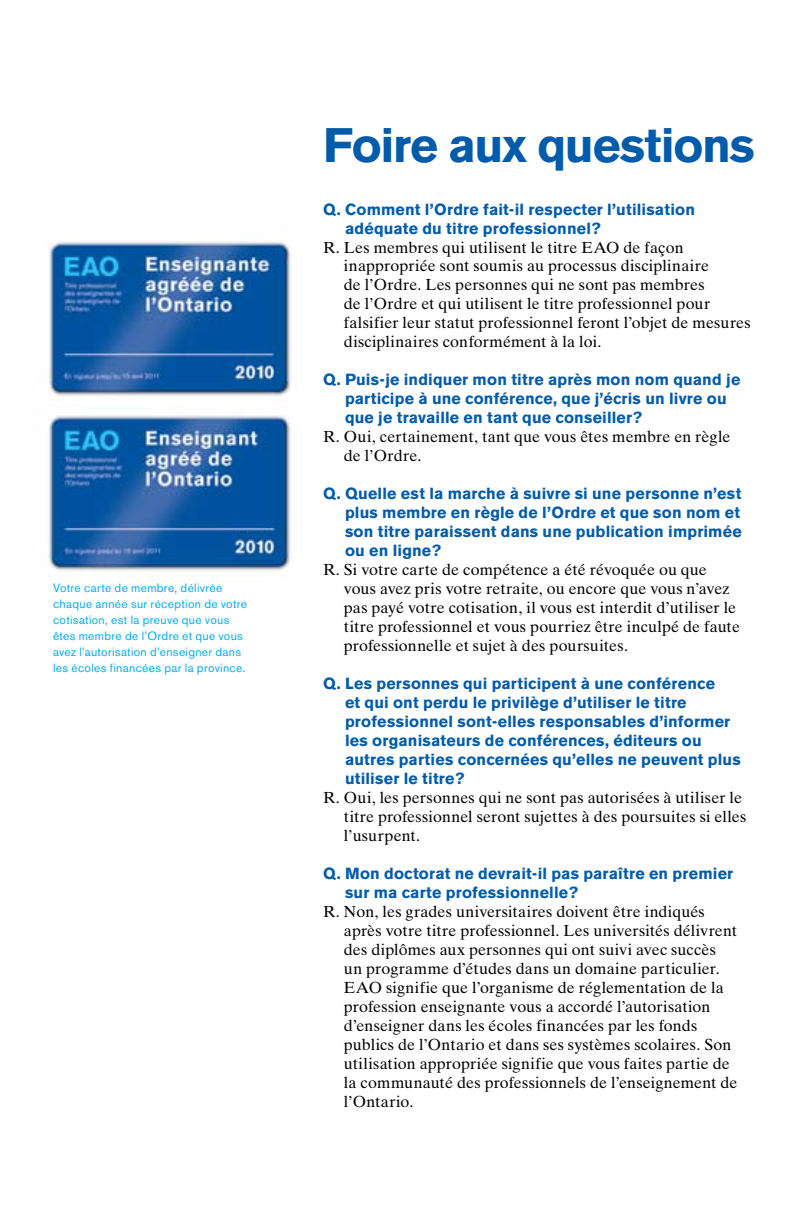
<style>
.page{position:relative;width:792px;height:1224px;background:#fff}
.page>*{position:absolute;margin:0;border:0;box-sizing:border-box;transform-origin:0 0}
.t1{font:700 48px "Akzidenz Grotesk BE";letter-spacing:-.025em;color:#005bab}
.t2{font:16px/19px "Times Ten";letter-spacing:.01em;color:#000}
.t3{font:700 16px/19px "Akzidenz Grotesk BE";letter-spacing:.01em;color:#005bab}
.t4{font:12px/16px "Akzidenz Grotesk BE";letter-spacing:.025em;color:#00aeef}
</style>
<div class="page">
<img style="left:46px;top:241px;width:245px;height:155px">
<img style="left:48px;top:415px;width:243px;height:156px">
<p class="t4" style="left:53px;top:580px;width:196px">Votre carte de membre, délivrée chaque année sur réception de votre cotisation, est la preuve que vous êtes membre de l’Ordre et que vous avez l’autorisation d’enseigner dans les écoles financées par la province.</p>
<h1 class="t1" style="left:323px;top:118px;width:434px">Foire aux questions</h1>
<p class="t3" style="left:345px;top:200px;width:352px;text-indent:-22px">Q. Comment l’Ordre fait-il respecter l’utilisation adéquate du titre professionnel?</p>
<p class="t2" style="left:344px;top:237px;width:408px;text-indent:-21px">R. Les membres qui utilisent le titre EAO de façon inappropriée sont soumis au processus disciplinaire<br>de l’Ordre. Les personnes qui ne sont pas membres<br>de l’Ordre et qui utilisent le titre professionnel pour falsifier leur statut professionnel feront l’objet de mesures disciplinaires conformément à la loi.</p>
<p class="t3" style="left:345px;top:371px;width:397px;text-indent:-22px">Q. Puis-je indiquer mon titre après mon nom quand je participe à une conférence, que j’écris un livre ou que je travaille en tant que conseiller?</p>
<p class="t2" style="left:344px;top:427px;width:388px;text-indent:-21px">R. Oui, certainement, tant que vous êtes membre en règle de l’Ordre.</p>
<p class="t3" style="left:345px;top:485px;width:398px;text-align:justify;text-indent:-22px">Q. Quelle est la marche à suivre si une personne n’est plus membre en règle de l’Ordre et que son nom et son titre paraissent dans une publication imprimée ou en ligne?</p>
<p class="t2" style="left:344px;top:560px;width:398px;text-indent:-21px">R. Si votre carte de compétence a été révoquée ou que vous avez pris votre retraite, ou encore que vous n’avez pas payé votre cotisation, il vous est interdit d’utiliser le titre professionnel et vous pourriez être inculpé de faute professionnelle et sujet à des poursuites.</p>
<p class="t3" style="left:345px;top:674px;width:397px;text-indent:-22px">Q. Les personnes qui participent à une conférence<br>et qui ont perdu le privilège d’utiliser le titre professionnel sont-elles responsables d’informer les organisateurs de conférences, éditeurs ou autres parties concernées qu’elles ne peuvent plus utiliser le titre?</p>
<p class="t2" style="left:344px;top:788px;width:404px;text-indent:-21px">R. Oui, les personnes qui ne sont pas autorisées à utiliser le titre professionnel seront sujettes à des poursuites si elles l’usurpent.</p>
<p class="t3" style="left:345px;top:864px;width:390px;text-indent:-22px">Q. Mon doctorat ne devrait-il pas paraître en premier sur ma carte professionnelle?</p>
<p class="t2" style="left:344px;top:902px;width:395px;text-indent:-21px">R. Non, les grades universitaires doivent être indiqués après votre titre professionnel. Les universités délivrent des diplômes aux personnes qui ont suivi avec succès un programme d’études dans un domaine particulier.<br>EAO signifie que l’organisme de réglementation de la profession enseignante vous a accordé l’autorisation d’enseigner dans les écoles financées par les fonds publics de l’Ontario et dans ses systèmes scolaires. Son utilisation appropriée signifie que vous faites partie de la communauté des professionnels de l’enseignement de l’Ontario.</p>
</div>
